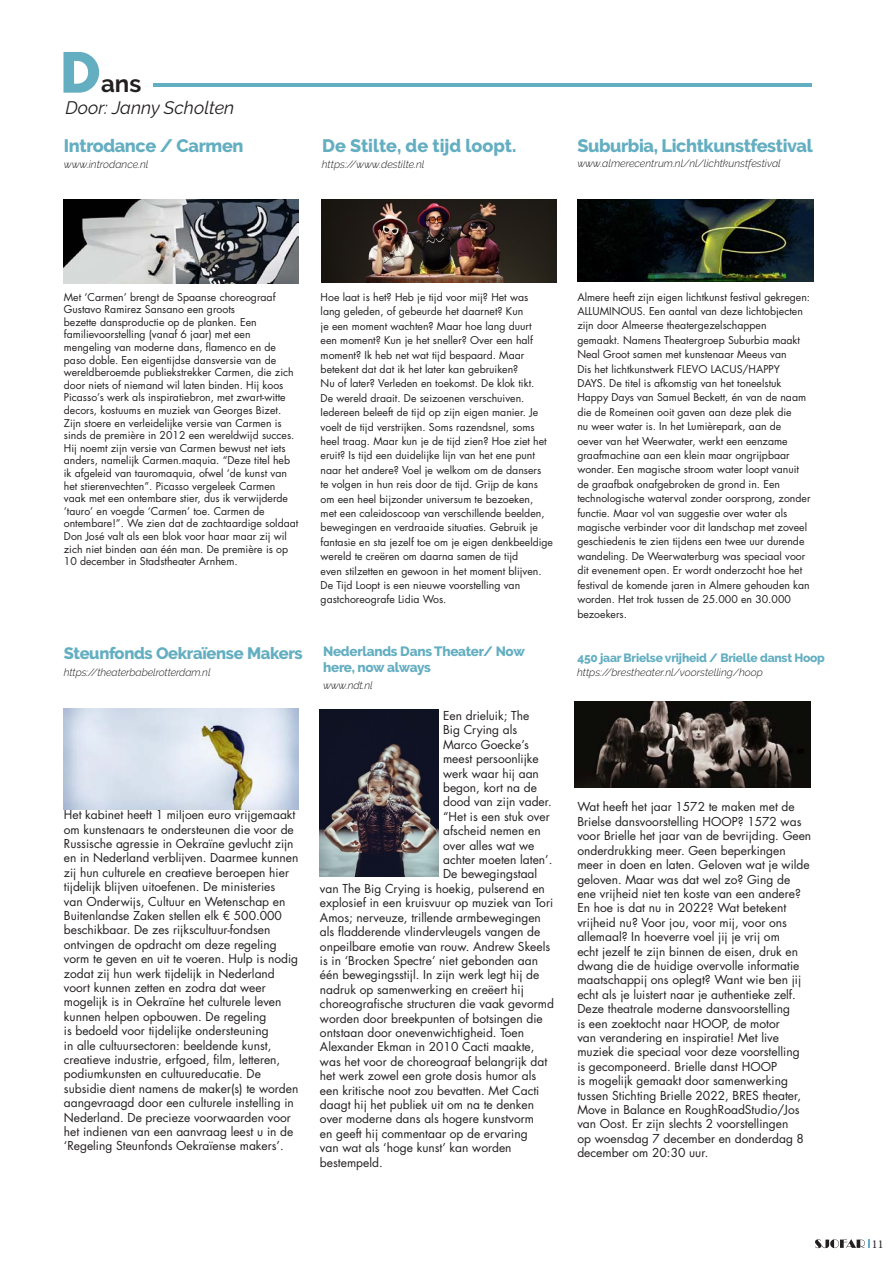
<style>
.page{position:relative;width:893px;height:1263px;background:#fff}
.page>*{position:absolute;margin:0;border:0;box-sizing:border-box;transform-origin:0 0}
.t1{font:700 54px "Futura";color:#63aec1}
.t2{font:700 24px "Raleway";color:#231f20}
.t3{font:800 18px "Raleway";letter-spacing:-.02em;color:#63aec1}
.t4{font:800 18px "Raleway";color:#63aec1}
.t5{font:italic 18px "Raleway";color:#231f20}
.t6{font:800 16.5px "Raleway";letter-spacing:-.02em;color:#63aec1}
.t7{font:800 13.5px/16.2px "Raleway";letter-spacing:-.02em;color:#63aec1}
.t8{font:12px/14.4px "Futura Std";color:#231f20}
.t9{font:800 12px "Raleway";letter-spacing:-.02em;color:#63aec1}
.t10{font:12px "Minion Pro";color:#231f20}
.t11{font:10.5px/14.4px "Futura Std";color:#231f20}
.t12{font:italic 300 10.5px "Raleway";color:#231f20}
</style>
<div class="page">
<svg style="left:815px;top:1239px;width:55px;height:9px"></svg>
<hr style="left:153px;top:83px;width:659px;height:3px;background:#63aec1">
<img style="left:320px;top:709px;width:119px;height:167px">
<img style="left:321px;top:200px;width:235px;height:82px">
<img style="left:578px;top:199px;width:235px;height:83px">
<img style="left:575px;top:702px;width:236px;height:85px">
<img style="left:64px;top:708px;width:234px;height:101px">
<img style="left:64px;top:200px;width:234px;height:83px">
<p class="t1" style="left:59px;top:33px;width:44px">D</p>
<p class="t5" style="left:65px;top:97px;width:170px">Door: Janny Scholten</p>
<p class="t3" style="left:64px;top:135px;width:181px">Introdance / Carmen</p>
<p class="t2" style="left:101px;top:70px;width:42px">ans</p>
<p class="t4" style="left:322px;top:135px;width:196px">De Stilte, de tijd loopt.</p>
<p class="t3" style="left:577px;top:135px;width:237px">Suburbia, Lichtkunstfestival</p>
<p class="t12" style="left:64px;top:158px;width:86px">www.introdance.nl</p>
<p class="t12" style="left:322px;top:158px;width:104px">https://www.destilte.nl</p>
<p class="t12" style="left:577px;top:158px;width:205px">www.almerecentrum.nl/nl/lichtkunstfestival</p>
<p class="t11" style="left:64px;top:291px;width:236px;line-height:12.6px">Met ‘Carmen’ brengt de Spaanse choreograaf Gustavo Ramirez Sansano een groots<br>bezette dansproductie op de planken. Een familievoorstelling (vanaf 6 jaar) met een mengeling van moderne dans, flamenco en de paso doble. Een eigentijdse dansversie van de wereldberoemde publiekstrekker Carmen, die zich door niets of niemand wil laten binden. Hij koos Picasso’s werk als inspiratiebron, met zwart-witte decors, kostuums en muziek van Georges Bizet.<br>Zijn stoere en verleidelijke versie van Carmen is sinds de première in 2012 een wereldwijd succes.<br>Hij noemt zijn versie van Carmen bewust net iets anders, namelijk Carmen.maquia. “Deze titel heb ik afgeleid van tauromaquia, ofwel ‘de kunst van het stierenvechten”. Picasso vergeleek Carmen vaak met een ontembare stier, dus ik verwijderde ‘tauro’ en voegde ‘Carmen’ toe. Carmen de ontembare!”. We zien dat de zachtaardige soldaat Don José valt als een blok voor haar maar zij wil zich niet binden aan één man. De première is op 10 december in Stadstheater Arnhem.</p>
<p class="t11" style="left:321px;top:290px;width:234px">Hoe laat is het? Heb je tijd voor mij? Het was<br>lang geleden, of gebeurde het daarnet? Kun<br>je een moment wachten? Maar hoe lang duurt<br>een moment? Kun je het sneller? Over een half moment? Ik heb net wat tijd bespaard. Maar betekent dat dat ik het later kan gebruiken?<br>Nu of later? Verleden en toekomst. De klok tikt.<br>De wereld draait. De seizoenen verschuiven.<br>Iedereen beleeft de tijd op zijn eigen manier. Je voelt de tijd verstrijken. Soms razendsnel, soms heel traag. Maar kun je de tijd zien? Hoe ziet het eruit? Is tijd een duidelijke lijn van het ene punt naar het andere? Voel je welkom om de dansers<br>te volgen in hun reis door de tijd. Grijp de kans om een heel bijzonder universum te bezoeken,<br>met een caleidoscoop van verschillende beelden, bewegingen en verdraaide situaties. Gebruik je fantasie en sta jezelf toe om je eigen denkbeeldige wereld te creëren om daarna samen de tijd<br>even stilzetten en gewoon in het moment blijven.<br>De Tijd Loopt is een nieuwe voorstelling van gastchoreografe Lidia Wos.</p>
<p class="t6" style="left:64px;top:643px;width:240px">Steunfonds Oekraïense Makers</p>
<p class="t7" style="left:323px;top:643px;width:203px">Nederlands Dans Theater/ Now here, now always</p>
<p class="t12" style="left:64px;top:666px;width:148px">https://theaterbabelrotterdam.nl</p>
<p class="t8" style="left:64px;top:808px;width:236px">Het kabinet heeft 1 miljoen euro vrijgemaakt om kunstenaars te ondersteunen die voor de Russische agressie in Oekraïne gevlucht zijn en in Nederland verblijven. Daarmee kunnen zij hun culturele en creatieve beroepen hier tijdelijk blijven uitoefenen. De ministeries<br>van Onderwijs, Cultuur en Wetenschap en Buitenlandse Zaken stellen elk € 500.000 beschikbaar. De zes rijkscultuur-fondsen ontvingen de opdracht om deze regeling vorm te geven en uit te voeren. Hulp is nodig zodat zij hun werk tijdelijk in Nederland voort kunnen zetten en zodra dat weer mogelijk is in Oekraïne het culturele leven kunnen helpen opbouwen. De regeling<br>is bedoeld voor tijdelijke ondersteuning<br>in alle cultuursectoren: beeldende kunst, creatieve industrie, erfgoed, film, letteren, podiumkunsten en cultuureducatie. De subsidie dient namens de maker(s) te worden aangevraagd door een culturele instelling in Nederland. De precieze voorwaarden voor het indienen van een aanvraag leest u in de ‘Regeling Steunfonds Oekraïense makers’.</p>
<p class="t12" style="left:323px;top:679px;width:51px">www.ndt.nl</p>
<p class="t8" style="left:443px;top:709px;width:88px">Een drieluik; The</p>
<p class="t8" style="left:443px;top:723px;width:76px">Big Crying als</p>
<p class="t8" style="left:443px;top:737px;width:87px">Marco Goecke’s</p>
<p class="t8" style="left:443px;top:752px;width:97px">meest persoonlijke</p>
<p class="t8" style="left:443px;top:766px;width:97px">werk waar hij aan</p>
<p class="t8" style="left:443px;top:781px;width:95px">begon, kort na de</p>
<p class="t8" style="left:443px;top:795px;width:110px">dood van zijn vader.</p>
<p class="t8" style="left:443px;top:809px;width:108px">“Het is een stuk over</p>
<p class="t8" style="left:443px;top:824px;width:99px">afscheid nemen en</p>
<p class="t8" style="left:443px;top:838px;width:93px">over alles wat we</p>
<p class="t8" style="left:443px;top:853px;width:111px">achter moeten laten’.</p>
<p class="t8" style="left:443px;top:867px;width:96px">De bewegingstaal</p>
<p class="t8" style="left:320px;top:881px;width:226px">van The Big Crying is hoekig, pulserend en</p>
<p class="t8" style="left:320px;top:896px;width:235px">explosief in een kruisvuur op muziek van Tori</p>
<p class="t8" style="left:320px;top:910px;width:222px">Amos; nerveuze, trillende armbewegingen</p>
<p class="t8" style="left:320px;top:925px;width:222px">als fladderende vlindervleugels vangen de</p>
<p class="t8" style="left:320px;top:939px;width:232px">onpeilbare emotie van rouw. Andrew Skeels</p>
<p class="t8" style="left:320px;top:953px;width:220px">is in ‘Brocken Spectre’ niet gebonden aan</p>
<p class="t8" style="left:320px;top:968px;width:221px">één bewegingsstijl. In zijn werk legt hij de</p>
<p class="t8" style="left:320px;top:982px;width:205px">nadruk op samenwerking en creëert hij</p>
<p class="t8" style="left:320px;top:997px;width:235px">choreografische structuren die vaak gevormd</p>
<p class="t8" style="left:320px;top:1011px;width:224px">worden door breekpunten of botsingen die</p>
<p class="t8" style="left:320px;top:1025px;width:206px">ontstaan door onevenwichtigheid. Toen</p>
<p class="t8" style="left:320px;top:1040px;width:216px">Alexander Ekman in 2010 Cacti maakte,</p>
<p class="t8" style="left:320px;top:1054px;width:229px">was het voor de choreograaf belangrijk dat</p>
<p class="t8" style="left:320px;top:1069px;width:218px">het werk zowel een grote dosis humor als</p>
<p class="t8" style="left:320px;top:1083px;width:221px">een kritische noot zou bevatten. Met Cacti</p>
<p class="t8" style="left:320px;top:1097px;width:216px">daagt hij het publiek uit om na te denken</p>
<p class="t8" style="left:320px;top:1112px;width:216px">over moderne dans als hogere kunstvorm</p>
<p class="t8" style="left:320px;top:1126px;width:209px">en geeft hij commentaar op de ervaring</p>
<p class="t8" style="left:320px;top:1141px;width:193px">van wat als ‘hoge kunst’ kan worden</p>
<p class="t8" style="left:320px;top:1155px;width:64px">bestempeld.</p>
<p class="t11" style="left:577px;top:290px;width:235px">Almere heeft zijn eigen lichtkunst festival gekregen:<br>ALLUMINOUS. Een aantal van deze lichtobjecten zijn door Almeerse theatergezelschappen gemaakt. Namens Theatergroep Suburbia maakt Neal Groot samen met kunstenaar Meeus van<br>Dis het lichtkunstwerk FLEVO LACUS/HAPPY DAYS. De titel is afkomstig van het toneelstuk Happy Days van Samuel Beckett, én van de naam die de Romeinen ooit gaven aan deze plek die<br>nu weer water is. In het Lumièrepark, aan de<br>oever van het Weerwater, werkt een eenzame graafmachine aan een klein maar ongrijpbaar wonder. Een magische stroom water loopt vanuit de graafbak onafgebroken de grond in. Een technologische waterval zonder oorsprong, zonder functie. Maar vol van suggestie over water als magische verbinder voor dit landschap met zoveel geschiedenis te zien tijdens een twee uur durende wandeling. De Weerwaterburg was speciaal voor dit evenement open. Er wordt onderzocht hoe het festival de komende jaren in Almere gehouden kan worden. Het trok tussen de 25.000 en 30.000 bezoekers.</p>
<p class="t9" style="left:577px;top:651px;width:249px">450 jaar Brielse vrijheid / Brielle danst Hoop</p>
<p class="t12" style="left:577px;top:666px;width:187px">https://brestheater.nl/voorstelling/hoop</p>
<p class="t8" style="left:577px;top:800px;width:235px">Wat heeft het jaar 1572 te maken met de Brielse dansvoorstelling HOOP? 1572 was voor Brielle het jaar van de bevrijding. Geen onderdrukking meer. Geen beperkingen meer in doen en laten. Geloven wat je wilde geloven. Maar was dat wel zo? Ging de ene vrijheid niet ten koste van een andere?<br>En hoe is dat nu in 2022? Wat betekent vrijheid nu? Voor jou, voor mij, voor ons allemaal? In hoeverre voel jij je vrij om<br>echt jezelf te zijn binnen de eisen, druk en dwang die de huidige overvolle informatie maatschappij ons oplegt? Want wie ben jij echt als je luistert naar je authentieke zelf.<br>Deze theatrale moderne dansvoorstelling<br>is een zoektocht naar HOOP, de motor<br>van verandering en inspiratie! Met live muziek die speciaal voor deze voorstelling<br>is gecomponeerd. Brielle danst HOOP<br>is mogelijk gemaakt door samenwerking tussen Stichting Brielle 2022, BRES theater, Move in Balance en RoughRoadStudio/Jos van Oost. Er zijn slechts 2 voorstellingen<br>op woensdag 7 december en donderdag 8 december om 20:30 uur.</p>
<p class="t10" style="left:872px;top:1236px;width:13px">11</p>
</div>
